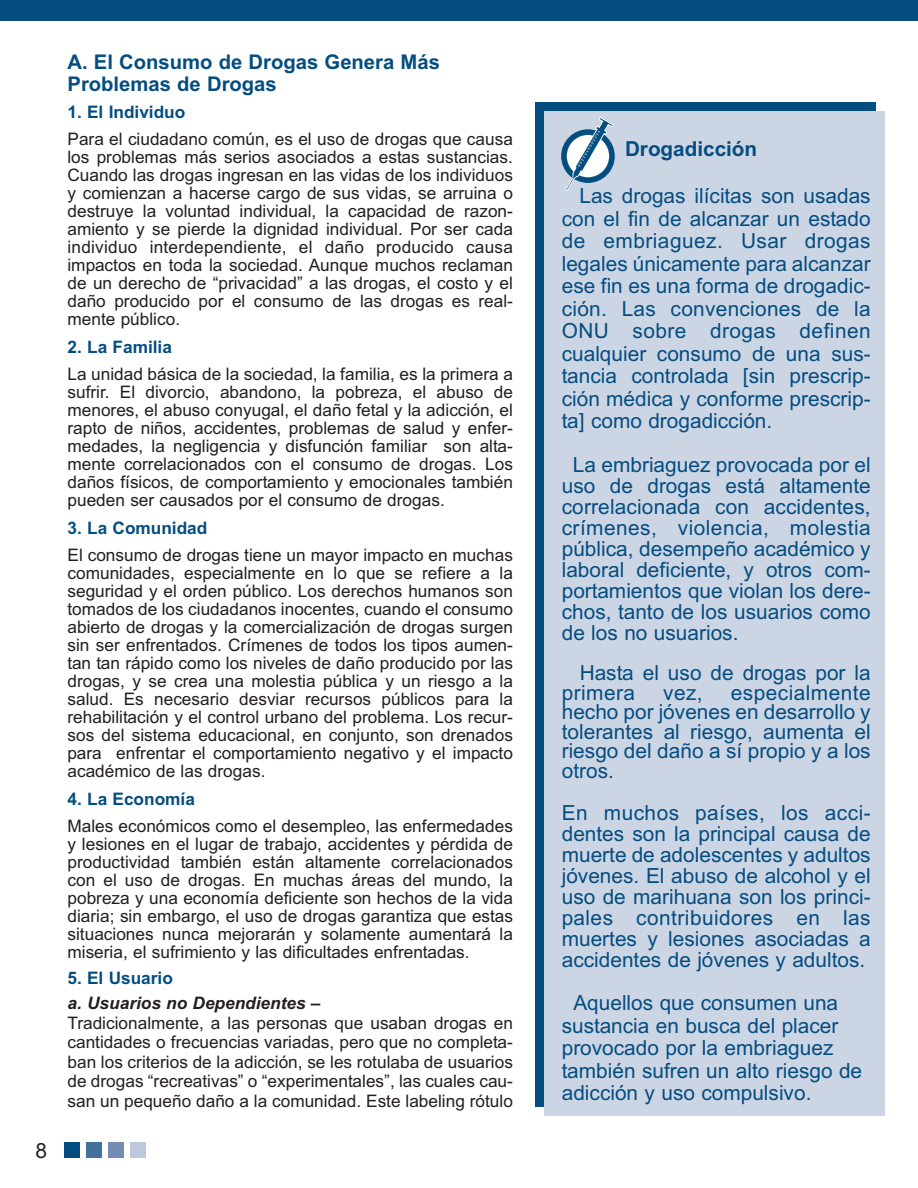
<style>
.page{position:relative;width:918px;height:1188px;background:#fff}
.page>*{position:absolute;margin:0;border:0;box-sizing:border-box;transform-origin:0 0}
.t1{font:21px "Arial";color:#231f20}
.t2{font:20.85px/21px "Arial";color:#044d80;text-align:justify}
.t3{font:700 20.7px "Arial";color:#044d80}
.t4{font:700 20.25px/22.5px "Arial";color:#044d80}
.t5{font:17.25px/18px "Arial";color:#231f20;text-align:justify}
.t6{font:700 17.25px "Arial";color:#044d80}
.t7{font:italic 700 17.25px "Arial";color:#231f20}
</style>
<div class="page">
<div style="left:536px;top:102px;width:340px;height:1004px;background:#044d80"></div>
<div style="left:544px;top:111px;width:341px;height:1004px;background:#ccd5e4"></div>
<div style="left:561px;top:129px;width:54px;height:54px;background:#024e80;border-radius:50%"></div>
<svg style="left:566px;top:117px;width:48px;height:74px"></svg>
<div style="left:65px;top:1143px;width:15px;height:15px;background:#044d80"></div>
<div style="left:86px;top:1143px;width:16px;height:15px;background:#44709c"></div>
<div style="left:109px;top:1143px;width:15px;height:15px;background:#738eb2"></div>
<div style="left:130px;top:1143px;width:15px;height:15px;background:#bec8dc"></div>
<div style="left:0;top:0;width:918px;height:21px;background:#044d80"></div>
<p class="t1" style="left:36px;top:1138px;width:13px">8</p>
<p class="t4" style="left:67px;top:51px;width:374px">A. El Consumo de Drogas Genera Más<br>Problemas de Drogas</p>
<p class="t6" style="left:68px;top:102px;width:119px">1. El Individuo</p>
<p class="t5" style="left:68px;top:130px;width:447px">Para el ciudadano común, es el uso de drogas que causa los problemas más serios asociados a estas sustancias.<br>Cuando las drogas ingresan en las vidas de los individuos y comienzan a hacerse cargo de sus vidas, se arruina o destruye la voluntad individual, la capacidad de razon&shy;amiento y se pierde la dignidad individual. Por ser cada individuo interdependiente, el daño producido causa impactos en toda la sociedad. Aunque muchos reclaman de un derecho de “privacidad” a las drogas, el costo y el daño producido por el consumo de las drogas es real&shy;mente público.</p>
<p class="t6" style="left:68px;top:337px;width:106px">2. La Familia</p>
<p class="t5" style="left:68px;top:365px;width:447px">La unidad básica de la sociedad, la familia, es la primera a sufrir. El divorcio, abandono, la pobreza, el abuso de menores, el abuso conyugal, el daño fetal y la adicción, el rapto de niños, accidentes, problemas de salud y enfer&shy;medades, la negligencia y disfunción familiar son alta&shy;mente correlacionados con el consumo de drogas. Los daños físicos, de comportamiento y emocionales también pueden ser causados por el consumo de drogas.</p>
<p class="t6" style="left:68px;top:518px;width:141px">3. La Comunidad</p>
<p class="t5" style="left:68px;top:546px;width:447px">El consumo de drogas tiene un mayor impacto en muchas comunidades, especialmente en lo que se refiere a la seguridad y el orden público. Los derechos humanos son tomados de los ciudadanos inocentes, cuando el consumo abierto de drogas y la comercialización de drogas surgen sin ser enfrentados. Crímenes de todos los tipos aumen&shy;tan tan rápido como los niveles de daño producido por las drogas, y se crea una molestia pública y un riesgo a la salud. Es necesario desviar recursos públicos para la rehabilitación y el control urbano del problema. Los recur&shy;sos del sistema educacional, en conjunto, son drenados para enfrentar el comportamiento negativo y el impacto académico de las drogas.</p>
<p class="t6" style="left:68px;top:789px;width:129px">4. La Economía</p>
<p class="t5" style="left:67px;top:817px;width:447px">Males económicos como el desempleo, las enfermedades y lesiones en el lugar de trabajo, accidentes y pérdida de productividad también están altamente correlacionados con el uso de drogas. En muchas áreas del mundo, la pobreza y una economía deficiente son hechos de la vida diaria; sin embargo, el uso de drogas garantiza que estas situaciones nunca mejorarán y solamente aumentará la miseria, el sufrimiento y las dificultades enfrentadas.</p>
<p class="t6" style="left:67px;top:968px;width:107px">5. El Usuario</p>
<p class="t7" style="left:67px;top:993px;width:255px">a. Usuarios no Dependientes –</p>
<p class="t5" style="left:67px;top:1013px;width:447px;line-height:19.5px">Tradicionalmente, a las personas que usaban drogas en cantidades o frecuencias variadas, pero que no completa&shy;ban los criterios de la adicción, se les rotulaba de usuarios de drogas “recreativas” o “experimentales”, las cuales cau&shy;san un pequeño daño a la comunidad. Este labeling rótulo</p>
<p class="t3" style="left:625px;top:137px;width:134px">Drogadicción</p>
<p class="t2" style="left:562px;top:185px;width:311px;line-height:22.5px;text-indent:18px">Las drogas ilícitas son usadas con el fin de alcanzar un estado de embriaguez. Usar drogas legales únicamente para alcanzar ese fin es una forma de drogadic&shy;ción. Las convenciones de la ONU sobre drogas definen cualquier consumo de una sus&shy;tancia controlada [sin prescrip&shy;ción médica y conforme prescrip&shy;ta] como drogadicción.</p>
<p class="t2" style="left:562px;top:454px;width:311px;text-indent:11px">La embriaguez provocada por el uso de drogas está altamente correlacionada con accidentes, crímenes, violencia, molestia pública, desempeño académico y laboral deficiente, y otros com&shy;portamientos que violan los dere&shy;chos, tanto de los usuarios como de los no usuarios.</p>
<p class="t2" style="left:562px;top:663px;width:310px;line-height:19.5px;text-indent:18px">Hasta el uso de drogas por la primera</p>
<p class="t2" style="left:562px;top:683px;width:310px;line-height:19.5px;text-indent:169px">especialmente hecho por jóvenes en desarrollo y tolerantes al riesgo, aumenta el riesgo del daño a sí propio y a los otros.</p>
<p class="t2" style="left:562px;top:802px;width:311px">En muchos países, los acci&shy;dentes son la principal causa de muerte de adolescentes y adultos jóvenes. El abuso de alcohol y el uso de marihuana son los princi&shy;pales contribuidores en las muertes y lesiones asociadas a accidentes de jóvenes y adultos.</p>
<p class="t2" style="left:562px;top:992px;width:302px;line-height:22.5px;text-align:left;text-indent:12px">Aquellos que consumen una sustancia en busca del placer provocado por la embriaguez también sufren un alto riesgo de adicción y uso compulsivo.</p>
<p class="t2" style="left:663px;top:682px;width:41px">vez,</p>
</div>
